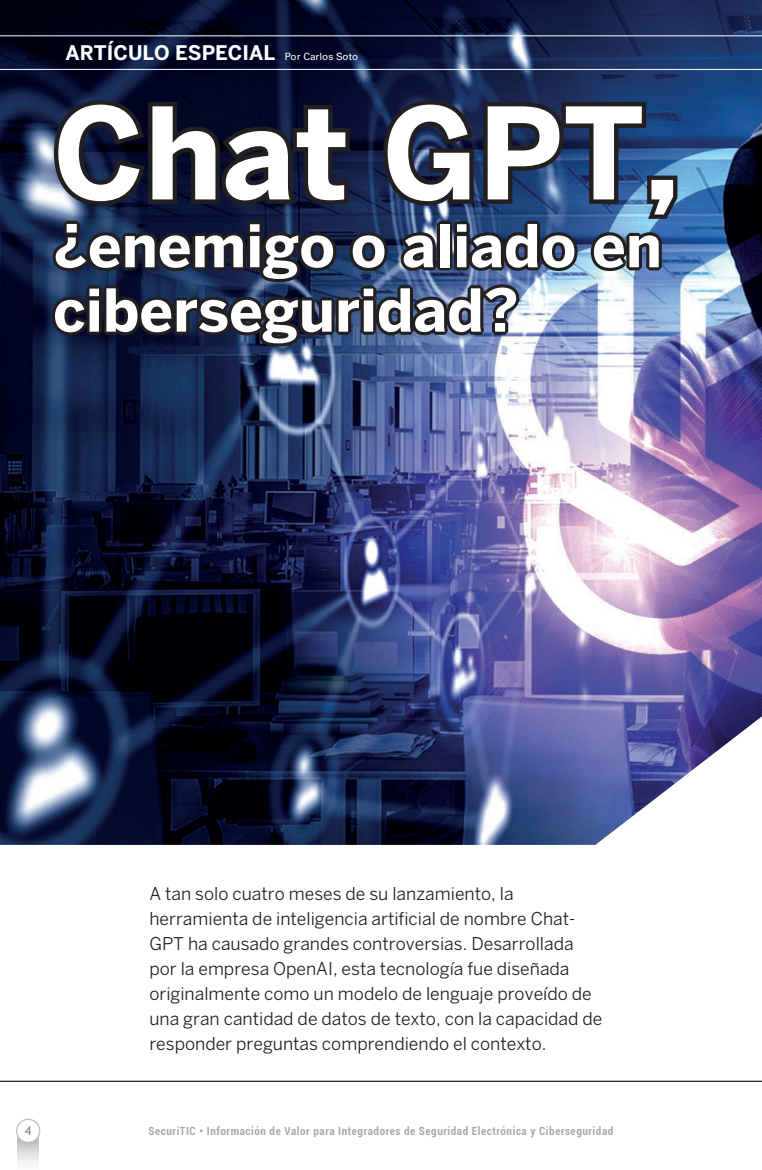
<style>
.page{position:relative;width:762px;height:1170px;background:#fff}
.page>*{position:absolute;margin:0;border:0;box-sizing:border-box;transform-origin:0 0}
.t1{font:700 125.62px "Benton Sans";color:#fff}
.t2{font:700 58.5px/64.4px "Benton Sans";color:#fff}
.t3{font:700 20px "Benton Sans";color:#fff}
.t4{font:17.5px/25px "Benton Sans";color:#231f20}
.t5{font:12.5px "Trebuchet MS";color:#808285}
.t6{font:700 condensed 11.25px "Roboto";letter-spacing:.05em;color:#a8a9ad}
.t7{font:10px "Univers LT Std";color:#fff}
</style>
<div class="page">
<img style="left:0;top:0;width:762px;height:844px">
<hr style="left:0;top:69px;width:762px;height:1px;background:#fff">
<hr style="left:0;top:36px;width:762px;height:1px;background:#fff">
<svg style="left:50px;top:96px;width:632px;height:130px;background:#424c62"></svg>
<svg style="left:49px;top:285px;width:610px;height:64px;background:#565f75"></svg>
<svg style="left:49px;top:218px;width:616px;height:67px;background:#3b465e"></svg>
<hr style="left:0;top:1080px;width:762px;height:1px;background:#231f20">
<svg style="left:18px;top:1136px;width:21px;height:28px"></svg>
<div style="left:17px;top:1119px;width:23px;height:23px;background:#fff;border-radius:50%"></div>
<div style="left:16px;top:1118px;width:24px;height:24px;border:1px solid #bcbdc0;border-radius:50%"></div>
<p class="t3" style="left:66px;top:41px;width:211px">ARTÍCULO ESPECIAL</p>
<p class="t7" style="left:285px;top:51px;width:75px">Por Carlos Soto</p>
<h1 class="t1" style="left:53px;top:79px;width:628px">Chat GPT,</h1>
<h2 class="t2" style="left:53px;top:213px;width:610px">¿enemigo o aliado en ciberseguridad?</h2>
<p class="t4" style="left:149px;top:880px;width:455px">A tan solo cuatro meses de su lanzamiento, la herramienta de inteligencia artificial de nombre Chat-GPT ha causado grandes controversias. Desarrollada por la empresa OpenAI, esta tecnología fue diseñada originalmente como un modelo de lenguaje proveído de una gran cantidad de datos de texto, con la capacidad de responder preguntas comprendiendo el contexto.</p>
<p class="t5" style="left:25px;top:1122px;width:8px">4</p>
<p class="t6" style="left:149px;top:1122px;width:466px">SecuriTIC • Información de Valor para Integradores de Seguridad Electrónica y Ciberseguridad</p>
</div>
